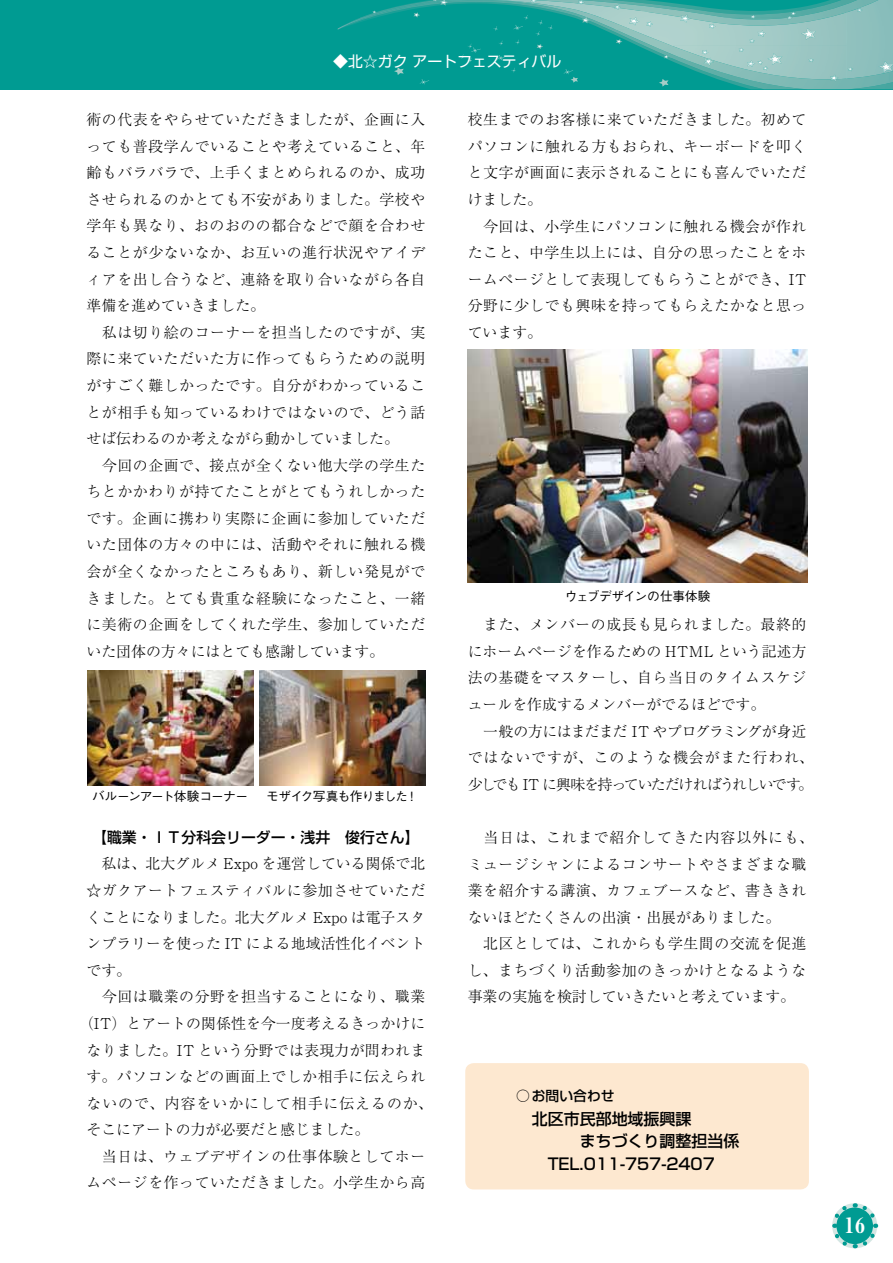
<style>
.page{position:relative;width:893px;height:1263px;background:#fff}
.page>*{position:absolute;margin:0;border:0;box-sizing:border-box;transform-origin:0 0}
.t1{font:21.3px "Midashi Min Pro MA31";color:#fff}
.t2{font:500 15.9px "Shin Go Pro";color:#000}
.t3{font:300 14.85px/26.5px "Ryumin Pro";letter-spacing:.035em;color:#000;text-align:justify}
.t4{font:300 14.85px/26.5px "Ryumin Pro";letter-spacing:-.035em;color:#000;text-align:center}
.t5{font:300 14.85px "Ryumin Pro";letter-spacing:.005em;color:#000}
.t6{font:500 14.85px "Shin Go Pro";color:#000}
.t7{font:300 14.85px "Ryumin Pro";letter-spacing:.065em;color:#000}
.t8{font:300 14.85px "Ryumin Pro";color:#000}
.t9{font:14.85px "Shin Go Pro";color:#fff}
.t10{font:500 13.8px "Shin Go Pro";color:#000}
.t11{font:500 12.75px "Gothic BBB Pro";letter-spacing:-.06em;color:#000}
.t12{font:500 12.75px "Gothic BBB Pro";letter-spacing:-.03em;color:#000}
</style>
<div class="page">
<svg style="left:832px;top:1203px;width:47px;height:46px"></svg>
<div style="left:0;top:0;width:893px;height:89px;background:#009b92"></div>
<img style="left:841px;top:79px;width:49px;height:10px">
<img style="left:846px;top:0;width:47px;height:79px">
<img style="left:841px;top:11px;width:6px;height:34px">
<img style="left:841px;top:45px;width:6px;height:34px">
<img style="left:879px;top:61px;width:14px;height:12px">
<svg style="left:882px;top:64px;width:11px;height:19px"></svg>
<svg style="left:848px;top:67px;width:5px;height:4px"></svg>
<svg style="left:857px;top:8px;width:6px;height:4px"></svg>
<svg style="left:338px;top:0;width:503px;height:89px"></svg>
<img style="left:87px;top:670px;width:166px;height:115px">
<img style="left:259px;top:670px;width:166px;height:115px">
<img style="left:468px;top:350px;width:340px;height:232px">
<div style="left:465px;top:1063px;width:344px;height:126px;background:#fde8d0;border-radius:9px"></div>
<p class="t9" style="left:333px;top:49px;width:230px">◆北☆ガク アートフェスティバル</p>
<p class="t3" style="left:87px;top:105px;width:340px">術の代表をやらせていただきましたが、企画に入っても普段学んでいることや考えていること、年齢もバラバラで、上手くまとめられるのか、成功させられるのかとても不安がありました。学校や学年も異なり、おのおのの都合などで顔を合わせることが少ないなか、お互いの進行状況やアイディアを出し合うなど、連絡を取り合いながら各自準備を進めていきました。</p>
<p class="t3" style="left:87px;top:318px;width:340px;text-indent:15px">私は切り絵のコーナーを担当したのですが、実際に来ていただいた方に作ってもらうための説明がすごく難しかったです。自分がわかっていることが相手も知っているわけではないので、どう話せば伝わるのか考えながら動かしていました。</p>
<p class="t3" style="left:87px;top:451px;width:340px;text-indent:15px">今回の企画で、接点が全くない他大学の学生たちとかかわりが持てたことがとてもうれしかったです。企画に携わり実際に企画に参加していただいた団体の方々の中には、活動やそれに触れる機会が全くなかったところもあり、新しい発見ができました。とても貴重な経験になったこと、一緒に美術の企画をしてくれた学生、参加していただいた団体の方々にはとても感謝しています。</p>
<p class="t11" style="left:92px;top:786px;width:158px">バルーンアート体験コーナー</p>
<p class="t11" style="left:266px;top:786px;width:154px">モザイク写真も作りました！</p>
<p class="t6" style="left:92px;top:825px;width:329px">【職業・ＩＴ分科会リーダー・浅井　俊行さん】</p>
<p class="t3" style="left:87px;top:849px;width:340px;text-indent:15px">私は、北大グルメ Expo を運営している関係で北☆ガクアートフェスティバルに参加させていただくことになりました。北大グルメ Expo は電子スタンプラリーを使った IT による地域活性化イベントです。</p>
<p class="t3" style="left:102px;top:982px;width:325px">今回は職業の分野を担当することになり、職業</p>
<p class="t5" style="left:79px;top:1012px;width:348px">（IT）とアートの関係性を今一度考えるきっかけに</p>
<p class="t3" style="left:87px;top:1035px;width:340px">なりました。IT という分野では表現力が問われま</p>
<p class="t3" style="left:87px;top:1062px;width:340px">す。パソコンなどの画面上でしか相手に伝えられ</p>
<p class="t7" style="left:87px;top:1091px;width:348px">ないので、内容をいかにして相手に伝えるのか、</p>
<p class="t8" style="left:87px;top:1118px;width:284px">そこにアートの力が必要だと感じました。</p>
<p class="t3" style="left:102px;top:1142px;width:325px">当日は、ウェブデザインの仕事体験としてホー</p>
<p class="t3" style="left:87px;top:1168px;width:340px">ムページを作っていただきました。小学生から高</p>
<p class="t3" style="left:468px;top:105px;width:340px">校生までのお客様に来ていただきました。初めてパソコンに触れる方もおられ、キーボードを叩くと文字が画面に表示されることにも喜んでいただけました。</p>
<p class="t3" style="left:468px;top:212px;width:340px;text-indent:15px">今回は、小学生にパソコンに触れる機会が作れたこと、中学生以上には、自分の思ったことをホームページとして表現してもらうことができ、IT分野に少しでも興味を持ってもらえたかなと思っています。</p>
<p class="t12" style="left:565px;top:586px;width:147px">ウェブデザインの仕事体験</p>
<p class="t3" style="left:468px;top:610px;width:340px;text-indent:15px">また、メンバーの成長も見られました。最終的にホームページを作るための HTML という記述方法の基礎をマスターし、自ら当日のタイムスケジュールを作成するメンバーがでるほどです。</p>
<p class="t4" style="left:468px;top:717px;width:348px">一般の方にはまだまだ IT やプログラミングが身近<br>ではないですが、このような機会がまた行われ、少しでも IT に興味を持っていただければうれしいです。</p>
<p class="t3" style="left:468px;top:823px;width:348px;text-align:left;text-indent:16px">当日は、これまで紹介してきた内容以外にも、ミュージシャンによるコンサートやさまざまな職業を紹介する講演、カフェブースなど、書ききれないほどたくさんの出演・出展がありました。</p>
<p class="t3" style="left:468px;top:929px;width:340px;text-indent:15px">北区としては、これからも学生間の交流を促進し、まちづくり活動参加のきっかけとなるような事業の実施を検討していきたいと考えています。</p>
<p class="t10" style="left:516px;top:1084px;width:100px">○ お問い合わせ</p>
<p class="t2" style="left:532px;top:1106px;width:161px">北区市民部地域振興課</p>
<p class="t2" style="left:516px;top:1128px;width:225px">　　　　まちづくり調整担当係</p>
<p class="t2" style="left:532px;top:1151px;width:185px">　TEL.011-757-2407</p>
<h1 class="t1" style="left:844px;top:1209px;width:23px">16</h1>
</div>
